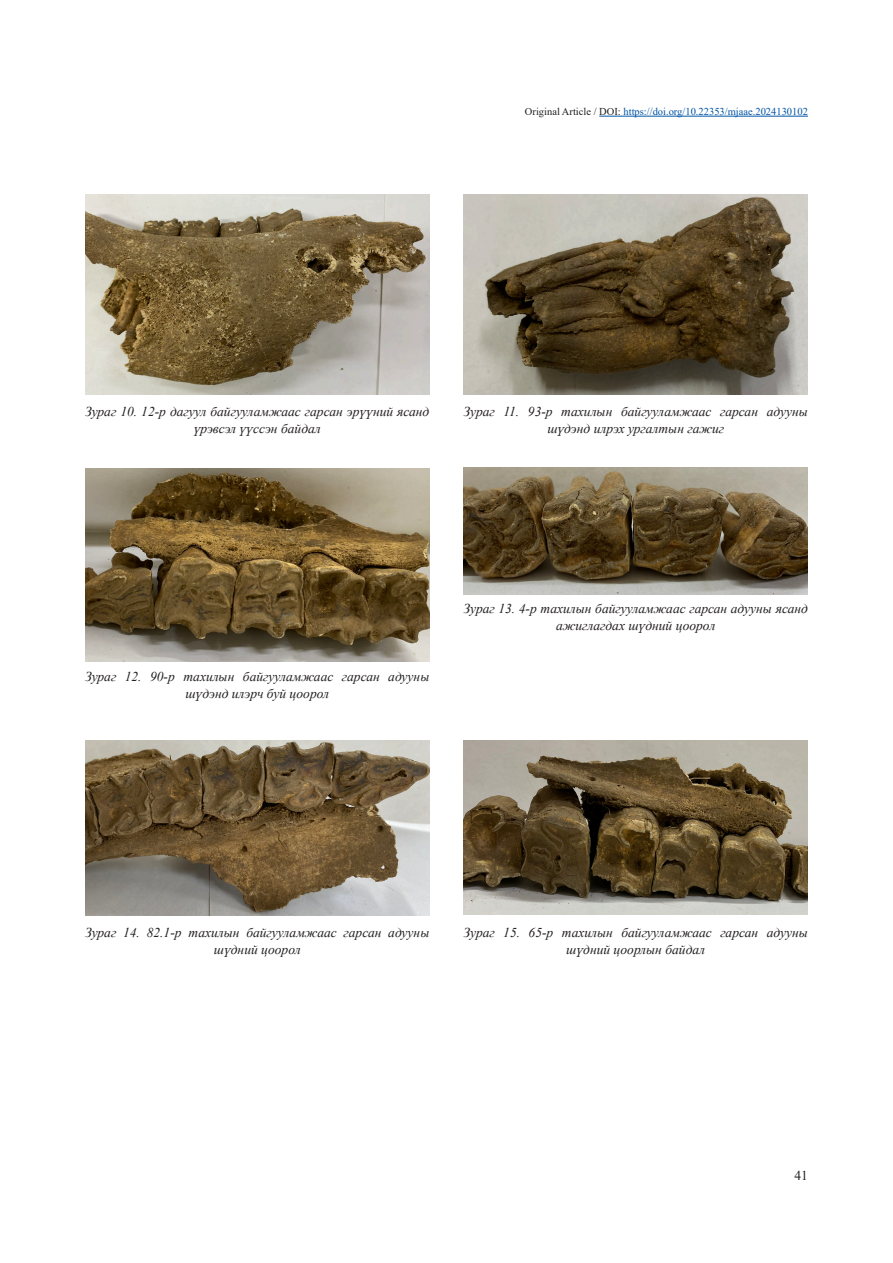
<style>
.page{position:relative;width:893px;height:1263px;background:#fff}
.page>*{position:absolute;margin:0;border:0;box-sizing:border-box;transform-origin:0 0}
.Level_3{font:italic 13.5px/16.5px "Times New Roman";color:#231f20;text-align:center}
.t1{font:13.5px "Times New Roman";color:#231f20}
.t2{font:10.5px "Times New Roman";color:#0154a6}
.s1{color:#231f20}
</style>
<div class="page">
<hr style="left:599px;top:116px;width:209px;height:1px;background:#0154a6">
<img style="left:463px;top:468px;width:345px;height:127px">
<img style="left:85px;top:194px;width:344px;height:200px">
<img style="left:463px;top:741px;width:345px;height:174px">
<img style="left:85px;top:741px;width:344px;height:174px">
<img style="left:85px;top:468px;width:344px;height:194px">
<img style="left:463px;top:194px;width:345px;height:200px">
<p class="t2" style="left:525px;top:104px;width:284px"><span class="s1">Original Article / DOI:</span> https://doi.org/10.22353/mjaae.2024130102</p>
<p class="Level_3" style="left:85px;top:403px;width:346px">Зураг 10. 12-р дагуул байгууламжаас гарсан эрүүний ясанд үрэвсэл үүссэн байдал</p>
<p class="Level_3" style="left:463px;top:403px;width:346px">Зураг 11. 93-р тахилын байгууламжаас гарсан адууны шүдэнд илрэх ургалтын гажиг</p>
<p class="Level_3" style="left:85px;top:668px;width:346px">Зураг 12. 90-р тахилын байгууламжаас гарсан адууны шүдэнд илэрч буй цоорол</p>
<p class="Level_3" style="left:463px;top:600px;width:346px">Зураг 13. 4-р тахилын байгууламжаас гарсан адууны ясанд ажиглагдах шүдний цоорол</p>
<p class="Level_3" style="left:85px;top:924px;width:346px">Зураг 14. 82.1-р тахилын байгууламжаас гарсан адууны шүдний цоорол</p>
<p class="Level_3" style="left:463px;top:924px;width:346px">Зураг 15. 65-р тахилын байгууламжаас гарсан адууны шүдний цоорлын байдал</p>
<p class="t1" style="left:794px;top:1166px;width:15px">41</p>
</div>
